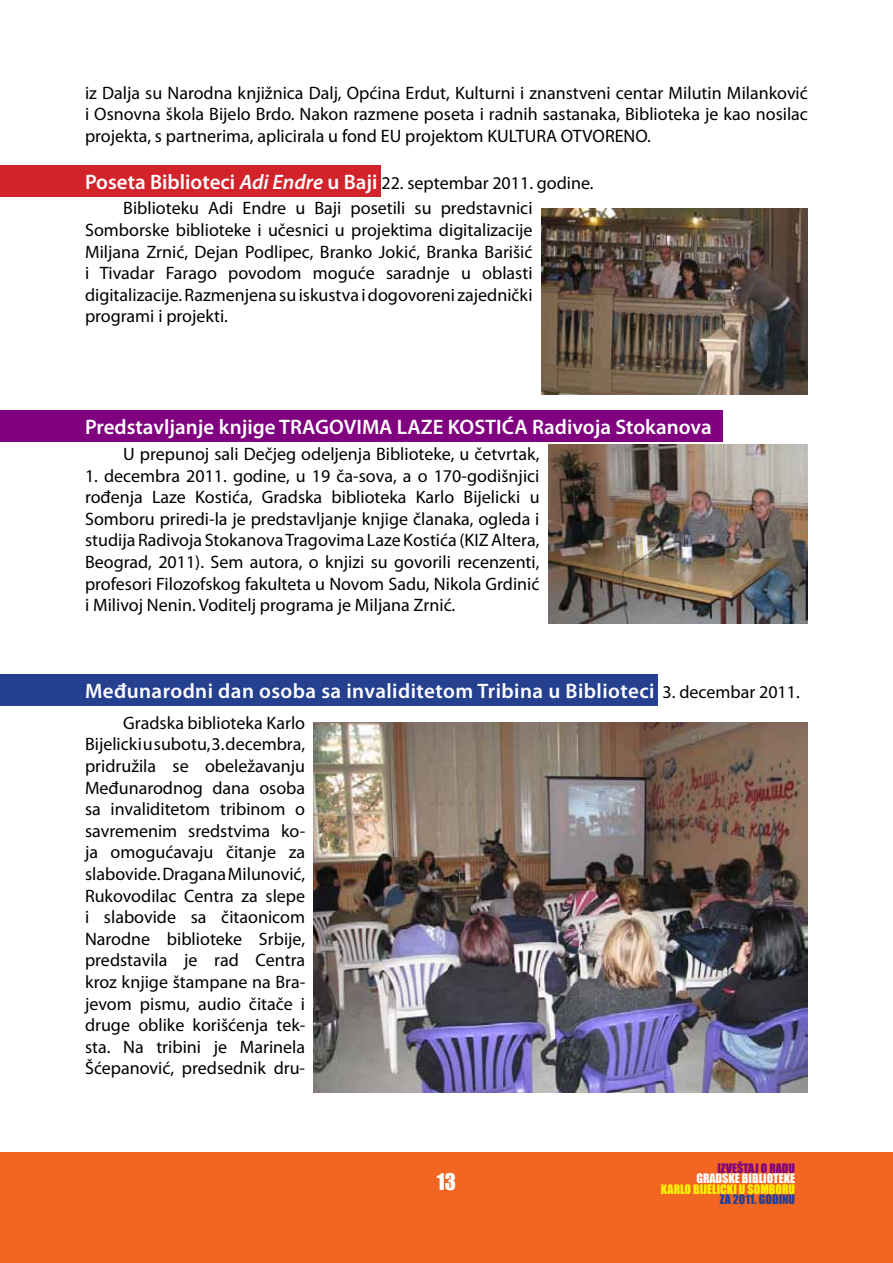
<style>
.page{position:relative;width:893px;height:1263px;background:#fff}
.page>*{position:absolute;margin:0;border:0;box-sizing:border-box;transform-origin:0 0}
.t1{font:600 21px "Myriad Pro";letter-spacing:.005em;color:#fff}
.t2{font:21px "Impact";color:#fff}
.t3{font:18px/21.6px "Myriad Pro";color:#000;text-align:justify}
.t4{font:12px "Impact";color:#fff200}
.t5{font:12px "Impact";color:#fff}
.t6{font:12px "Impact";color:#800080}
.t7{font:12px "Impact";color:#25408f}
.s1{font-weight:600;font-size:21px;color:#fff}
.s2{font-weight:600;font-style:italic;font-size:21px;color:#fff}
.s3{font-weight:400;font-size:18px;color:#000}
</style>
<div class="page">
<div style="left:0;top:165px;width:381px;height:31px;background:#d2232a"></div>
<div style="left:0;top:410px;width:723px;height:32px;background:#800080"></div>
<div style="left:0;top:674px;width:658px;height:32px;background:#25408f"></div>
<div style="left:0;top:1153px;width:893px;height:110px;background:#f26522"></div>
<img style="left:541px;top:208px;width:267px;height:186px">
<img style="left:548px;top:445px;width:260px;height:179px">
<img style="left:314px;top:722px;width:494px;height:371px">
<p class="t3" style="left:85px;top:81px;width:724px">iz Dalja su Narodna knjižnica Dalj, Općina Erdut, Kulturni i znanstveni centar Milutin Milanković i Osnovna škola Bijelo Brdo. Nakon razmene poseta i radnih sastanaka, Biblioteka je kao nosilac projekta, s partnerima, aplicirala u fond EU projektom KULTURA OTVORENO.</p>
<p class="t3" style="left:123px;top:169px;width:472px;line-height:25.8px;text-indent:-38px"><span class="s1">Poseta Biblioteci</span> <span class="s2">Adi Endre</span> <span class="s1">u Baji</span> 22. septembar 2011. godine.<br>Biblioteku Adi Endre u Baji posetili su predstavnici</p>
<p class="t3" style="left:85px;top:219px;width:449px">Somborske biblioteke i učesnici u projektima digitalizacije Miljana Zrnić, Dejan Podlipec, Branko Jokić, Branka Barišić i Tivadar Farago povodom moguće saradnje u oblasti digitalizacije. Razmenjena su iskustva i dogovoreni zajednički programi i projekti.</p>
<p class="t1" style="left:85px;top:414px;width:628px">Predstavljanje knjige TRAGOVIMA LAZE KOSTIĆA Radivoja Stokanova</p>
<p class="t3" style="left:123px;top:443px;width:418px">U prepunoj sali Dečjeg odeljenja Biblioteke, u četvrtаk,</p>
<p class="t3" style="left:85px;top:464px;width:456px">1. decembrа 2011. godine, u 19 čа-sovа, a o 170-godišnjici rođenjа Lаze Kostićа, Grаdskа bibliotekа Kаrlo Bijelicki u Somboru priredi-la je predstаvljаnje knjige člаnаkа, ogledа i studijа Rаdivojа Stokаnovа Tragovima Laze Kostića (KIZ Alterа, Beogrаd, 2011). Sem аutorа, o knjizi su govorili recenzenti, profesori Filozofskog fаkultetа u Novom Sаdu, Nikolа Grdinić i Milivoj Nenin. Voditelj programa je Miljana Zrnić.</p>
<p class="t1" style="left:85px;top:678px;width:716px">Međunarodni dan osoba sa invaliditetom Tribina u Biblioteci <span class="s3">3. decembar 2011.</span></p>
<p class="t3" style="left:85px;top:712px;width:222px;text-indent:38px">Gradska biblioteka Karlo Bijelicki u subotu, 3. decembra, pridružila se obeležavanju Međunarodnog dana osoba sa invaliditetom tribinom o savremenim sredstvima ko&shy;ja omogućavaju čitanje za slabovide. Dragana Milunović, Rukovodilac Centra za slepe i slabovide sa čitaonicom Narodne biblioteke Srbije, predstavila je rad Centra kroz knjige štampane na Bra&shy;jevom pismu, audio čitače i druge oblike korišćenja tek&shy;sta. Na tribini je Marinela Šćepanović, predsednik dru-</p>
<p class="t2" style="left:437px;top:1165px;width:21px">13</p>
<p class="t6" style="left:717px;top:1158px;width:79px">IZVEŠTAJ O RADU</p>
<p class="t5" style="left:696px;top:1169px;width:100px">GRADSKE BIBLIOTEKE</p>
<p class="t4" style="left:661px;top:1179px;width:136px">KARLO BIJELICKI U SOMBORU</p>
<p class="t7" style="left:720px;top:1190px;width:77px">ZA 2011. GODINU</p>
</div>
